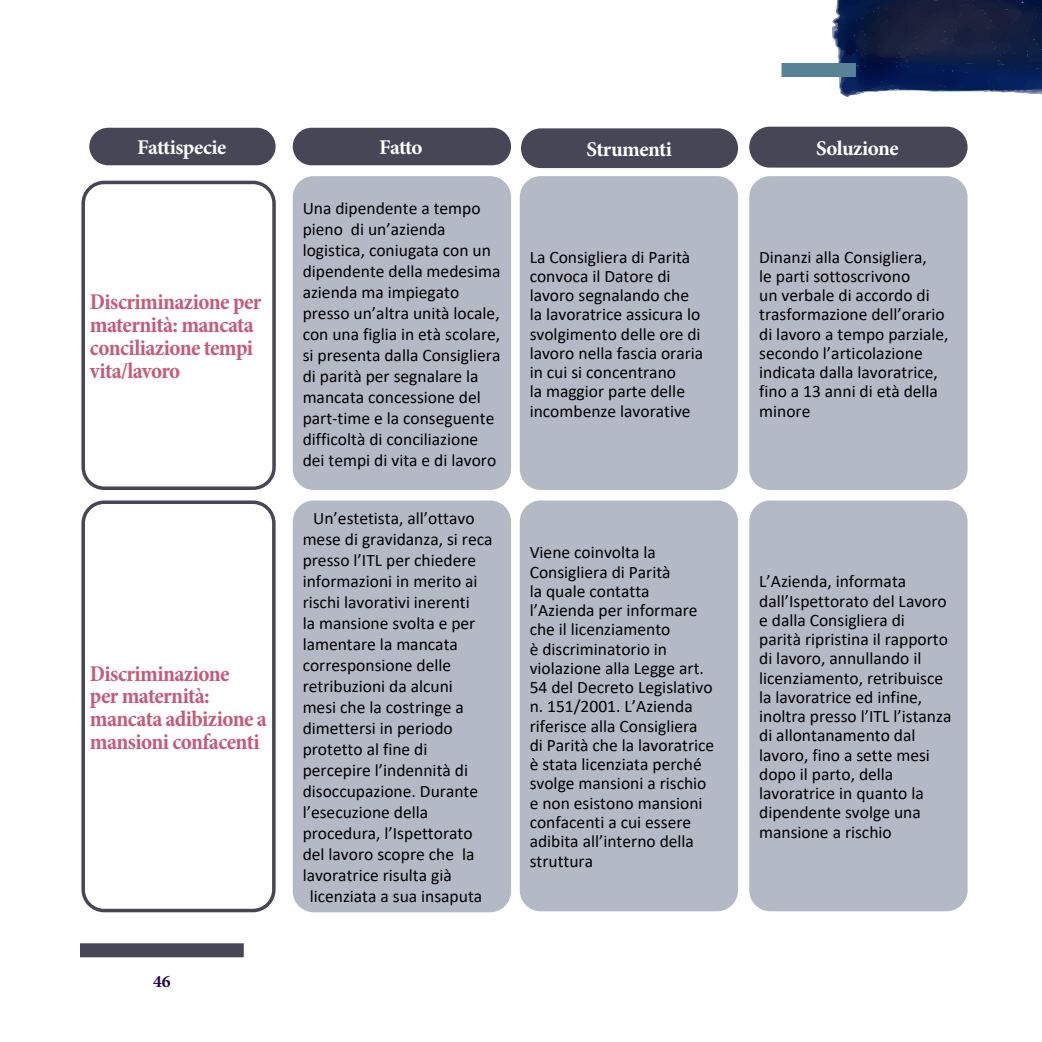
<style>
.page{position:relative;width:1042px;height:1042px;background:#fff}
.page>*{position:absolute;margin:0;border:0;box-sizing:border-box;transform-origin:0 0}
.t1{font:700 condensed 22.75px/22.8px "Minion Pro";letter-spacing:-.025em;color:#c75a79}
.t2{font:700 21px "Minion Pro";letter-spacing:-.03em;color:#fff}
.t3{font:17.5px/19.2px "Calibri";color:#000}
.t4{font:700 17.5px "Minion Pro";color:#230050}
</style>
<div class="page">
<div style="left:80px;top:943px;width:164px;height:14px;background:#474656"></div>
<svg style="left:832px;top:0;width:210px;height:97px"></svg>
<div style="left:781px;top:63px;width:75px;height:14px;background:#588296"></div>
<div style="left:81px;top:181px;width:195px;height:309px;border:4px solid #474656;border-radius:21px"></div>
<div style="left:293px;top:176px;width:218px;height:314px;background:#b4b9c6;border-radius:21px"></div>
<div style="left:520px;top:176px;width:218px;height:314px;background:#b4b9c6;border-radius:21px"></div>
<div style="left:749px;top:176px;width:218px;height:314px;background:#b4b9c6;border-radius:21px"></div>
<div style="left:81px;top:500px;width:195px;height:412px;border:4px solid #474656;border-radius:21px"></div>
<div style="left:293px;top:500px;width:218px;height:412px;background:#b4b9c6;border-radius:21px"></div>
<div style="left:520px;top:500px;width:218px;height:411px;background:#b4b9c6;border-radius:21px"></div>
<div style="left:749px;top:500px;width:218px;height:411px;background:#b4b9c6;border-radius:21px"></div>
<div style="left:89px;top:128px;width:187px;height:37px;background:#474656;border-radius:19px"></div>
<div style="left:293px;top:128px;width:218px;height:37px;background:#474656;border-radius:19px"></div>
<div style="left:521px;top:128px;width:217px;height:40px;background:#474656;border-radius:20px"></div>
<div style="left:749px;top:127px;width:218px;height:41px;background:#474656;border-radius:20px"></div>
<p class="t2" style="left:137px;top:133px;width:91px">Fattispecie</p>
<p class="t2" style="left:379px;top:133px;width:45px">Fatto</p>
<p class="t2" style="left:586px;top:134px;width:87px">Strumenti</p>
<p class="t2" style="left:816px;top:133px;width:84px">Soluzione</p>
<h1 class="t1" style="left:90px;top:291px;width:173px">Discriminazione per maternità: mancata conciliazione tempi vita/lavoro</h1>
<h1 class="t1" style="left:90px;top:662px;width:178px">Discriminazione<br>per maternità: mancata adibizione a mansioni confacenti</h1>
<p class="t4" style="left:153px;top:968px;width:19px">46</p>
<p class="t3" style="left:303px;top:197px;width:199px;line-height:21px">Una dipendente a tempo pieno di un’azienda logistica, coniugata con un dipendente della medesima azienda ma impiegato presso un’altra unità locale, con una figlia in età scolare, si presenta dalla Consigliera di parità per segnalare la mancata concessione del part-time e la conseguente difficoltà di conciliazione dei tempi di vita e di lavoro</p>
<p class="t3" style="left:313px;top:508px;width:163px">Un’estetista, all’ottavo</p>
<p class="t3" style="left:303px;top:529px;width:191px">mese di gravidanza, si reca</p>
<p class="t3" style="left:303px;top:550px;width:175px">presso l’ITL per chiedere</p>
<p class="t3" style="left:303px;top:571px;width:176px">informazioni in merito ai</p>
<p class="t3" style="left:303px;top:592px;width:169px">rischi lavorativi inerenti</p>
<p class="t3" style="left:303px;top:613px;width:174px">la mansione svolta e per</p>
<p class="t3" style="left:303px;top:634px;width:157px">lamentare la mancata</p>
<p class="t3" style="left:303px;top:655px;width:150px">corresponsione delle</p>
<p class="t3" style="left:303px;top:676px;width:152px">retribuzioni da alcuni</p>
<p class="t3" style="left:303px;top:697px;width:163px">mesi che la costringe a</p>
<p class="t3" style="left:303px;top:718px;width:152px">dimettersi in periodo</p>
<p class="t3" style="left:303px;top:739px;width:126px">protetto al fine di</p>
<p class="t3" style="left:303px;top:760px;width:167px">percepire l’indennità di</p>
<p class="t3" style="left:303px;top:781px;width:177px">disoccupazione. Durante</p>
<p class="t3" style="left:303px;top:802px;width:127px">l’esecuzione della</p>
<p class="t3" style="left:303px;top:823px;width:171px">procedura, l’Ispettorato</p>
<p class="t3" style="left:303px;top:844px;width:173px">del lavoro scopre che la</p>
<p class="t3" style="left:303px;top:865px;width:151px">lavoratrice risulta già</p>
<p class="t3" style="left:310px;top:886px;width:174px">licenziata a sua insaputa</p>
<p class="t3" style="left:530px;top:247px;width:175px">La Consigliera di Parità convoca il Datore di lavoro segnalando che la lavoratrice assicura lo svolgimento delle ore di lavoro nella fascia oraria in cui si concentrano<br>la maggior parte delle incombenze lavorative</p>
<p class="t3" style="left:759px;top:247px;width:191px">Dinanzi alla Consigliera,<br>le parti sottoscrivono<br>un verbale di accordo di trasformazione dell’orario di lavoro a tempo parziale, secondo l’articolazione indicata dalla lavoratrice, fino a 13 anni di età della minore</p>
<p class="t3" style="left:530px;top:542px;width:186px">Viene coinvolta la<br>Consigliera di Parità<br>la quale contatta l’Azienda per informare che il licenziamento<br>è discriminatorio in violazione alla Legge art.<br>54 del Decreto Legislativo n. 151/2001. L’Azienda riferisce alla Consigliera di Parità che la lavoratrice è stata licenziata perché svolge mansioni a rischio e non esistono mansioni confacenti a cui essere adibita all’interno della struttura</p>
<p class="t3" style="left:759px;top:571px;width:194px">L’Azienda, informata dall’Ispettorato del Lavoro e dalla Consigliera di<br>parità ripristina il rapporto di lavoro, annullando il licenziamento, retribuisce la lavoratrice ed infine, inoltra presso l’ITL l’istanza di allontanamento dal lavoro, fino a sette mesi dopo il parto, della lavoratrice in quanto la dipendente svolge una mansione a rischio</p>
</div>
